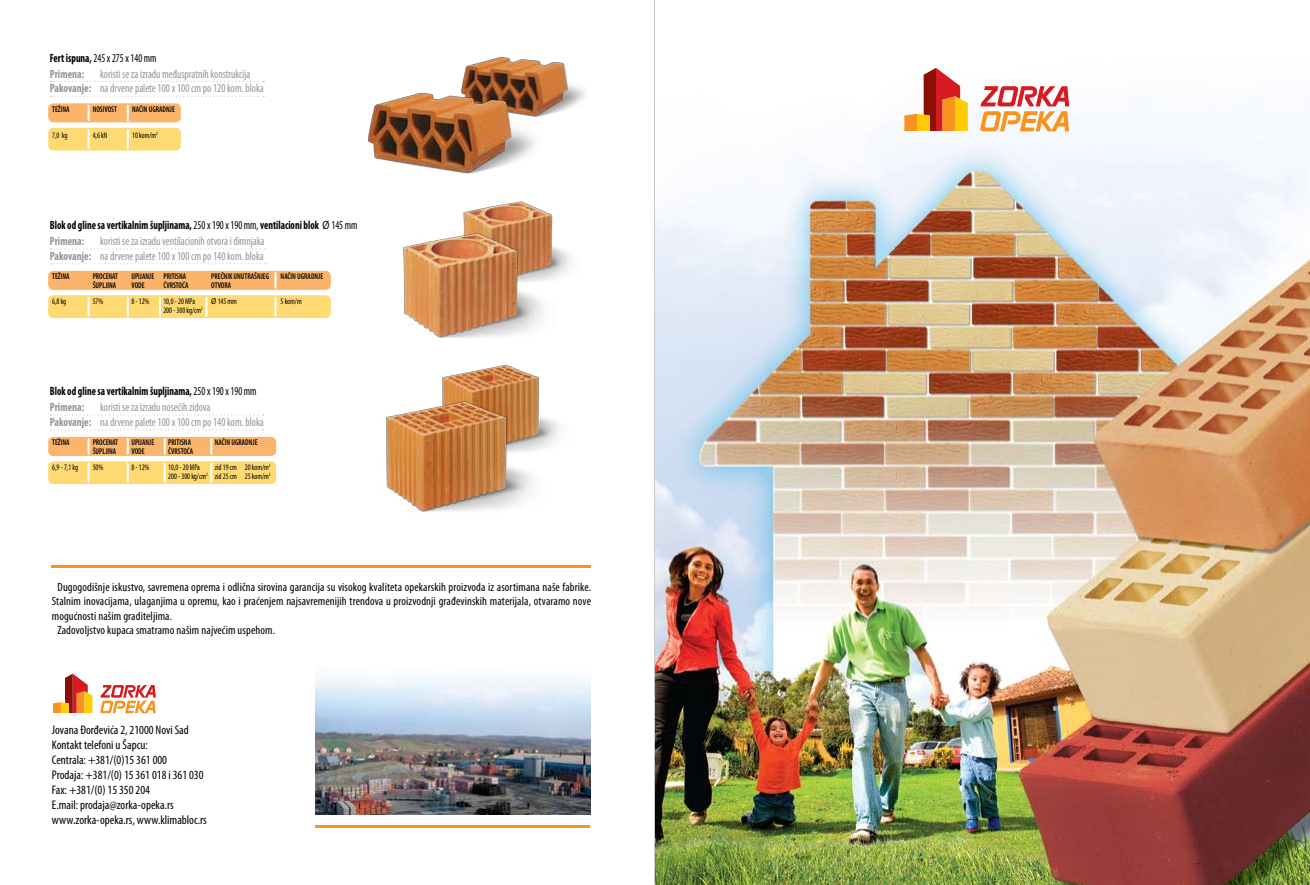
<style>
.page{position:relative;width:1310px;height:885px;background:#fff}
.page>*{position:absolute;margin:0;border:0;box-sizing:border-box;transform-origin:0 0}
.t1{font:condensed 12.5px/15px "Myriad Pro";color:#000}
.t2{font:condensed 12px "Myriad Pro";letter-spacing:.01em;color:#000}
.t3{font:condensed 12px/14.4px "Myriad Pro";color:#939598;text-align:right;scale:.9 1}
.t4{font:700 condensed 12px/16.3px "Myriad Pro";color:#000;scale:.85 1}
.t5{font:condensed 12px/16.3px "Myriad Pro";letter-spacing:.01em;color:#000;scale:.85 1}
.t6{font:600 condensed 8.4px/9px "Myriad Pro";color:#000;scale:.9 1}
.t7{font:condensed 8.4px/9px "Myriad Pro";color:#000;scale:.9 1}
.s1{font-weight:700}
.s2{font-weight:700;color:#939598}
.s3{font-weight:400}
.s4{font-weight:400;font-stretch:normal}
.s5{color:#939598}
.s6{font-stretch:normal}
</style>
<div class="page">
<img style="left:655px;top:102px;width:655px;height:782px">
<div style="left:48px;top:271px;width:283px;height:19px;background:#fbb469;border-radius:5px"></div>
<div style="left:48px;top:295px;width:283px;height:23px;background:#ffd971;border-radius:5px"></div>
<svg style="left:88px;top:297px;width:2px;height:19px"></svg>
<svg style="left:127px;top:297px;width:2px;height:19px"></svg>
<svg style="left:159px;top:297px;width:2px;height:19px"></svg>
<svg style="left:205px;top:297px;width:2px;height:19px"></svg>
<svg style="left:274px;top:297px;width:2px;height:19px"></svg>
<svg style="left:274px;top:272px;width:2px;height:16px"></svg>
<svg style="left:50px;top:248px;width:216px;height:1px"></svg>
<svg style="left:50px;top:263px;width:216px;height:1px"></svg>
<img style="left:463px;top:201px;width:108px;height:70px">
<img style="left:402px;top:231px;width:164px;height:109px">
<div style="left:48px;top:437px;width:228px;height:19px;background:#fbb469;border-radius:5px"></div>
<div style="left:48px;top:461px;width:228px;height:23px;background:#ffd971;border-radius:5px"></div>
<img style="left:442px;top:364px;width:118px;height:68px">
<img style="left:385px;top:399px;width:174px;height:114px">
<svg style="left:88px;top:438px;width:2px;height:16px"></svg>
<svg style="left:127px;top:438px;width:2px;height:16px"></svg>
<svg style="left:164px;top:438px;width:2px;height:16px"></svg>
<svg style="left:210px;top:438px;width:2px;height:16px"></svg>
<svg style="left:88px;top:463px;width:2px;height:19px"></svg>
<svg style="left:127px;top:463px;width:2px;height:19px"></svg>
<svg style="left:164px;top:463px;width:2px;height:19px"></svg>
<svg style="left:210px;top:463px;width:2px;height:19px"></svg>
<svg style="left:50px;top:414px;width:214px;height:1px"></svg>
<svg style="left:50px;top:429px;width:214px;height:1px"></svg>
<img style="left:462px;top:57px;width:123px;height:55px">
<img style="left:368px;top:86px;width:191px;height:88px">
<div style="left:48px;top:103px;width:133px;height:19px;background:#fbb469;border-radius:5px"></div>
<div style="left:48px;top:128px;width:133px;height:22px;background:#ffd971;border-radius:5px"></div>
<svg style="left:88px;top:105px;width:2px;height:16px"></svg>
<svg style="left:127px;top:105px;width:2px;height:16px"></svg>
<hr style="left:88px;top:129px;width:2px;height:20px;background:#fff">
<hr style="left:127px;top:129px;width:2px;height:20px;background:#fff">
<svg style="left:50px;top:81px;width:214px;height:1px"></svg>
<svg style="left:50px;top:96px;width:214px;height:1px"></svg>
<hr style="left:316px;top:824px;width:274px;height:3px;background:#f79320">
<hr style="left:52px;top:565px;width:539px;height:3px;background:#f79320">
<img style="left:316px;top:676px;width:274px;height:138px">
<svg style="left:100px;top:685px;width:56px;height:28px"></svg>
<svg style="left:53px;top:673px;width:39px;height:40px"></svg>
<svg style="left:980px;top:86px;width:89px;height:45px"></svg>
<svg style="left:904px;top:68px;width:63px;height:63px"></svg>
<p class="t5" style="left:50px;top:50px;width:127px"><span class="s1">Fert ispuna,</span> 245 x 275 x 140 mm<br><span class="s2">Primena:</span></p>
<p class="t3" style="left:50px;top:67px;width:239px;text-align:left;text-indent:50px">koristi se za izradu međuspratnih konstrukcija<br><span class="s1">Pakovanje:</span> na drvene palete 100 x 100 cm po 120 kom. bloka</p>
<p class="t6" style="left:93px;top:104px;width:29px">NOSIVOST</p>
<p class="t7" style="left:93px;top:130px;width:18px">4,6 kN</p>
<p class="t6" style="left:52px;top:104px;width:21px">TEŽINA</p>
<p class="t7" style="left:52px;top:130px;width:18px">7,0 kg</p>
<p class="t6" style="left:132px;top:104px;width:49px">NAČIN UGRADNJE</p>
<p class="t7" style="left:132px;top:130px;width:30px">10 kom/m<sup>2</sup></p>
<p class="t4" style="left:50px;top:217px;width:363px">Blok od gline sa vertikalnim šupljinama, <span class="s3">250 x 190 x 190 mm,</span> ventilacioni blok <span class="s4">Ø</span> <span class="s3">145 mm<br></span><span class="s5">Primena:</span></p>
<p class="t3" style="left:50px;top:234px;width:240px">koristi se za izradu ventilacionih otvora i dimnjaka<br><span class="s1">Pakovanje:</span> na drvene palete 100 x 100 cm po 140 kom. bloka</p>
<p class="t6" style="left:93px;top:272px;width:30px">PROCENAT<br>ŠUPLJINA</p>
<p class="t7" style="left:93px;top:297px;width:13px">57%</p>
<p class="t6" style="left:52px;top:272px;width:21px">TEŽINA</p>
<p class="t7" style="left:52px;top:297px;width:17px">6,8 kg</p>
<p class="t6" style="left:211px;top:272px;width:66px">PREČNIK UNUTRAŠNJEG<br>OTVORA</p>
<p class="t7" style="left:211px;top:297px;width:30px"><span class="s6">Ø</span> 145 mm</p>
<p class="t6" style="left:281px;top:272px;width:49px">NAČIN UGRADNJE</p>
<p class="t7" style="left:281px;top:297px;width:25px">5 kom/m</p>
<p class="t6" style="left:163px;top:272px;width:29px">PRITISNA<br>ČVRSTOĆA</p>
<p class="t7" style="left:163px;top:297px;width:45px">10,0 - 20 MPa<br>200 - 300 kg/cm<sup>2</sup></p>
<p class="t6" style="left:131px;top:272px;width:27px">UPIJANJE<br>VODE</p>
<p class="t7" style="left:131px;top:297px;width:22px">8 - 12%</p>
<p class="t4" style="left:50px;top:383px;width:245px">Blok od gline sa vertikalnim šupljinama, <span class="s3">250 x 190 x 190 mm<br></span><span class="s5">Primena:</span></p>
<p class="t3" style="left:50px;top:400px;width:239px;text-align:center">koristi se za izradu nosećih zidova<br><span class="s1">Pakovanje:</span> na drvene palete 100 x 100 cm po 140 kom. bloka</p>
<p class="t6" style="left:93px;top:438px;width:30px">PROCENAT<br>ŠUPLJINA</p>
<p class="t7" style="left:93px;top:463px;width:13px">50%</p>
<p class="t6" style="left:52px;top:438px;width:21px">TEŽINA</p>
<p class="t7" style="left:52px;top:463px;width:30px">6,9 - 7,1 kg</p>
<p class="t6" style="left:215px;top:438px;width:49px">NAČIN UGRADNJE</p>
<p class="t7" style="left:215px;top:463px;width:63px">zid 19 cm 20 kom/m<sup>2 </sup>zid 25 cm 25 kom/m<sup>2</sup></p>
<p class="t6" style="left:168px;top:438px;width:29px">PRITISNA<br>ČVRSTOĆA</p>
<p class="t7" style="left:168px;top:463px;width:45px">10,0 - 20 MPa<br>200 - 300 kg/cm<sup>2</sup></p>
<p class="t6" style="left:131px;top:438px;width:27px">UPIJANJE<br>VODE</p>
<p class="t7" style="left:131px;top:463px;width:22px">8 - 12%</p>
<p class="t2" style="left:57px;top:580px;width:535px">Dugogodišnje iskustvo, savremena oprema i odlična sirovina garancija su visokog kvaliteta opekarskih proizvoda iz asortimana naše fabrike.</p>
<p class="t2" style="left:52px;top:595px;width:541px">Stalnim inovacijama, ulaganjima u opremu, kao i praćenjem najsavremenijih trendova u proizvodnji građevinskih materijala, otvaramo nove</p>
<p class="t2" style="left:52px;top:609px;width:122px">mogućnosti našim graditeljima.</p>
<p class="t2" style="left:57px;top:623px;width:219px">Zadovoljstvo kupaca smatramo našim najvećim uspehom.</p>
<p class="t1" style="left:52px;top:722px;width:156px">Jovana Đorđevića 2, 21000 Novi Sad<br>Kontakt telefoni u Šapcu:<br>Centrala: +381/(0)15 361 000<br>Prodaja: +381/(0) 15 361 018 i 361 030<br>Fax: +381/(0) 15 350 204<br>E.mail: prodaja@zorka-opeka.rs www.zorka-opeka.rs, www.klimabloc.rs</p>
</div>
